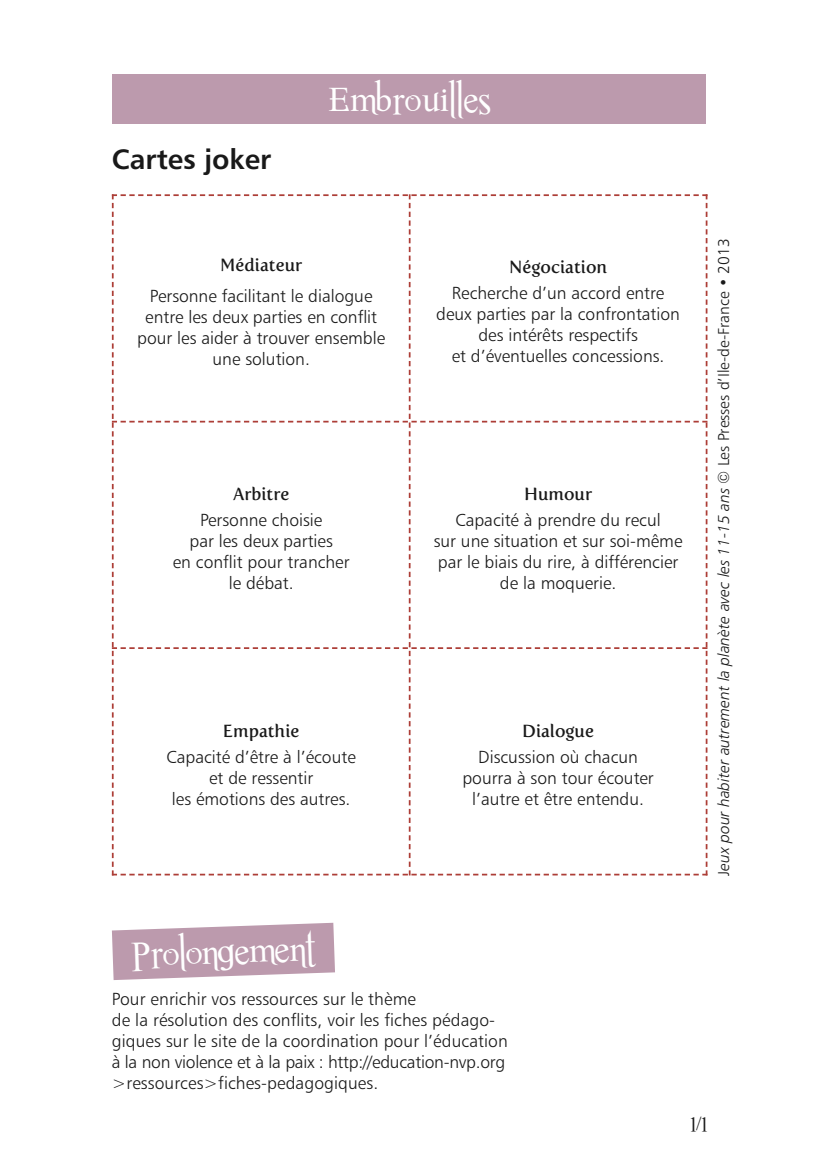
<style>
.page{position:relative;width:819px;height:1166px;background:#fff}
.page>*{position:absolute;margin:0;border:0;box-sizing:border-box;transform-origin:0 0}
.t1{font:35px "Romance Fatal Serif";letter-spacing:.035em;color:#fff}
.t2{font:28px "Humanist 777 BT Bold B";color:#191919}
.t3{font:19.25px "Romance Fatal Serif";color:#191919}
.t4{font:17.5px/21px "Humanist 777 BT Light B";color:#191919;text-align:center}
.t5{font:17.5px "Fertigo Pro";color:#191919}
.t6{font:15.75px "Humanist 777 BT Light Italic B";color:#191919}
.s1{font-family:"Humanist 777 BT Light B"}
</style>
<div class="page">
<div style="left:112px;top:74px;width:594px;height:50px;background:#bc9aad"></div>
<svg style="left:112px;top:194px;width:595px;height:681px"></svg>
<svg style="left:112px;top:923px;width:223px;height:57px;background:#c5a7b8"></svg>
<h2 class="t2" style="left:112px;top:148px;width:161px">Cartes joker</h2>
<h1 class="t1" style="left:328px;top:80px;width:164px">Embrouilles</h1>
<p class="t5" style="left:220px;top:258px;width:83px">Médiateur</p>
<p class="t4" style="left:137px;top:286px;width:249px">Personne facilitant le dialogue entre les deux parties en conflit pour les aider à trouver ensemble une solution.</p>
<p class="t5" style="left:233px;top:487px;width:58px">Arbitre</p>
<p class="t4" style="left:173px;top:510px;width:178px">Personne choisie<br>par les deux parties<br>en conflit pour trancher le débat.</p>
<p class="t5" style="left:223px;top:724px;width:78px">Empathie</p>
<p class="t4" style="left:167px;top:747px;width:191px">Capacité d’être à l’écoute et de ressentir<br>les émotions des autres.</p>
<p class="t5" style="left:509px;top:261px;width:99px">Négociation</p>
<p class="t4" style="left:436px;top:284px;width:245px">Recherche d’un accord entre deux parties par la confrontation des intérêts respectifs<br>et d’éventuelles concessions.</p>
<p class="t5" style="left:524px;top:487px;width:70px">Humour</p>
<p class="t4" style="left:433px;top:510px;width:250px">Capacité à prendre du recul<br>sur une situation et sur soi-même par le biais du rire, à différencier de la moquerie.</p>
<p class="t5" style="left:522px;top:724px;width:73px">Dialogue</p>
<p class="t4" style="left:462px;top:747px;width:193px">Discussion où chacun pourra à son tour écouter l’autre et être entendu.</p>
<p class="t6" style="left:717px;top:876px;width:639px;rotate:-90deg"><span class="s1">J</span>eux pour habiter autrement la planète avec les 11-15 ans <span class="s1">© Les Presses d’Ile-de-France • 2013</span></p>
<h1 class="t1" style="left:131px;top:935px;width:186px;rotate:-2deg">Prolongement</h1>
<p class="t4" style="left:112px;top:990px;width:397px;text-align:left">Pour enrichir vos ressources sur le thème<br>de la résolution des conflits, voir les fiches pédago&shy;giques sur le site de la coordination pour l’éducation à la non violence et à la paix : http://education-nvp.org &gt;ressources&gt;fiches-pedagogiques.</p>
<p class="t3" style="left:690px;top:1113px;width:18px">1/1</p>
</div>
